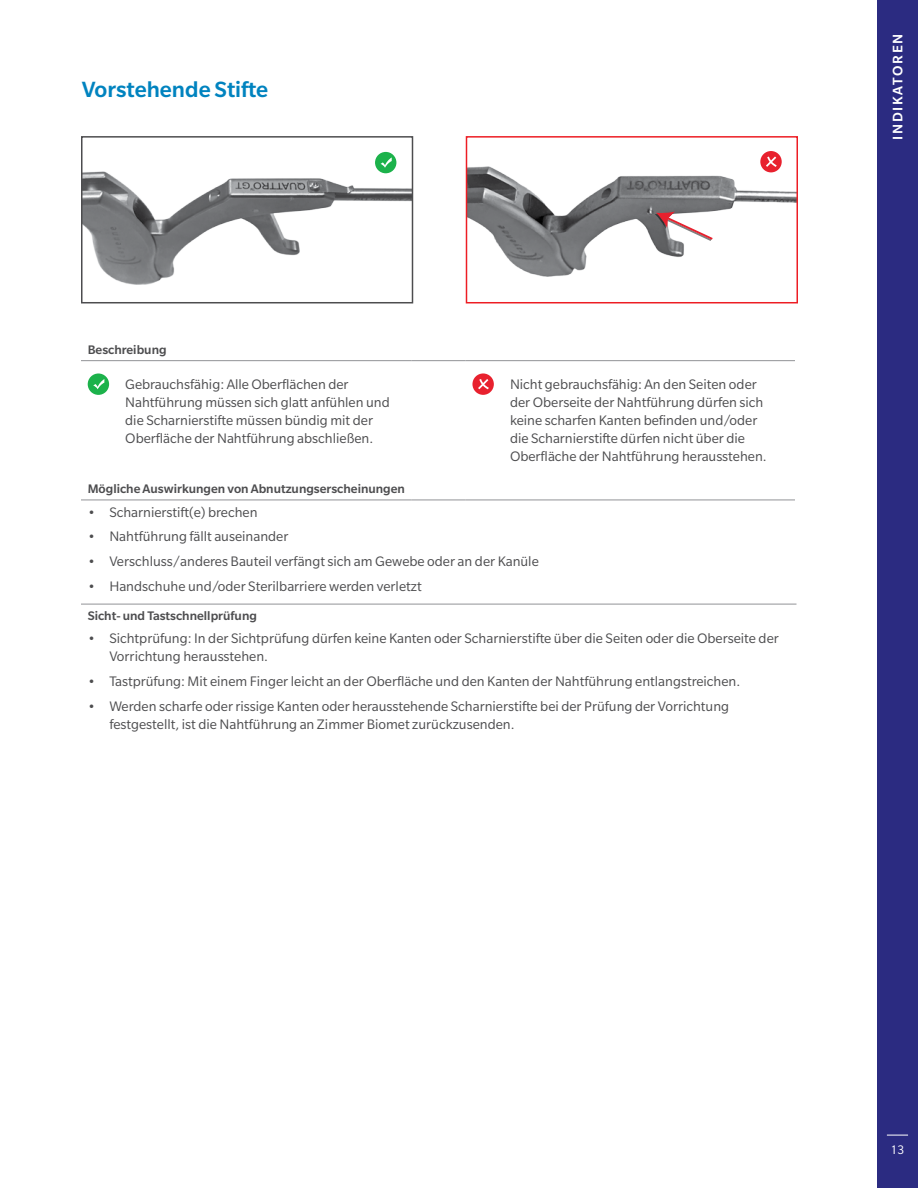
<style>
.page{position:relative;width:918px;height:1188px;background:#fff}
.page>*{position:absolute;margin:0;border:0;box-sizing:border-box;transform-origin:0 0}
.t1{font:500 24px "Slate Pro";color:#0083bf}
.t2{font:15px/18px "Slate Pro";color:#4d4d4f}
.t3{font:500 15px "Slate Pro";letter-spacing:.11em;color:#fff}
.t4{font:500 13.5px "Slate Pro";color:#4d4d4f}
.t5{font:13.5px "Slate Pro";color:#fff}
</style>
<div class="page">
<div style="left:877px;top:0;width:41px;height:1188px;background:#2b2b81"></div>
<svg style="left:887px;top:1135px;width:21px;height:1px"></svg>
<img style="left:469px;top:167px;width:326px;height:109px">
<svg style="left:655px;top:211px;width:60px;height:30px"></svg>
<div style="left:466px;top:136px;width:332px;height:167px;border:2px solid #ed1d24"></div>
<img style="left:84px;top:172px;width:326px;height:113px">
<div style="left:81px;top:136px;width:332px;height:167px;border:2px solid #4d4d4f"></div>
<hr style="left:81px;top:604px;width:715px;height:1px;background:#919396">
<hr style="left:81px;top:360px;width:331px;height:1px;background:#919396">
<hr style="left:412px;top:360px;width:54px;height:1px;background:#919396">
<hr style="left:466px;top:360px;width:329px;height:1px;background:#919396">
<hr style="left:81px;top:500px;width:331px;height:1px;background:#919396">
<hr style="left:412px;top:500px;width:54px;height:1px;background:#919396">
<hr style="left:466px;top:500px;width:329px;height:1px;background:#919396">
<div style="left:88px;top:373px;width:21px;height:22px;background:#1cb24b;border-radius:50%"></div>
<svg style="left:93px;top:379px;width:11px;height:10px"></svg>
<div style="left:472px;top:373px;width:22px;height:22px;background:#e8212e;border-radius:50%"></div>
<svg style="left:478px;top:379px;width:11px;height:10px"></svg>
<div style="left:375px;top:152px;width:21px;height:21px;background:#1cb24b;border-radius:50%"></div>
<svg style="left:381px;top:157px;width:11px;height:11px"></svg>
<div style="left:760px;top:151px;width:22px;height:21px;background:#e8212e;border-radius:50%"></div>
<svg style="left:766px;top:157px;width:11px;height:10px"></svg>
<h1 class="t1" style="left:82px;top:76px;width:188px">Vorstehende Stifte</h1>
<p class="t4" style="left:88px;top:342px;width:80px">Beschreibung</p>
<p class="t2" style="left:125px;top:375px;width:266px">Gebrauchsfähig: Alle Oberflächen der Nahtführung müssen sich glatt anfühlen und die Scharnierstifte müssen bündig mit der Oberfläche der Nahtführung abschließen.</p>
<p class="t2" style="left:510px;top:375px;width:258px">Nicht gebrauchsfähig: An den Seiten oder der Oberseite der Nahtführung dürfen sich keine scharfen Kanten befinden und/oder die Scharnierstifte dürfen nicht über die Oberfläche der Nahtführung herausstehen.</p>
<p class="t4" style="left:88px;top:482px;width:319px">Mögliche Auswirkungen von Abnutzungserscheinungen</p>
<p class="t2" style="left:88px;top:503px;width:171px">• Scharnierstift(e) brechen</p>
<p class="t2" style="left:88px;top:527px;width:202px">• Nahtführung fällt auseinander</p>
<p class="t2" style="left:88px;top:552px;width:453px">• Verschluss/anderes Bauteil verfängt sich am Gewebe oder an der Kanüle</p>
<p class="t2" style="left:88px;top:577px;width:335px">• Handschuhe und/oder Sterilbarriere werden verletzt</p>
<p class="t4" style="left:88px;top:608px;width:171px">Sicht- und Tastschnellprüfung</p>
<p class="t2" style="left:109px;top:629px;width:671px;text-indent:-22px">• Sichtprüfung: In der Sichtprüfung dürfen keine Kanten oder Scharnierstifte über die Seiten oder die Oberseite der<br>Vorrichtung herausstehen.</p>
<p class="t2" style="left:88px;top:672px;width:654px">• Tastprüfung: Mit einem Finger leicht an der Oberfläche und den Kanten der Nahtführung entlangstreichen.</p>
<p class="t2" style="left:109px;top:697px;width:621px;text-indent:-22px">• Werden scharfe oder rissige Kanten oder herausstehende Scharnierstifte bei der Prüfung der Vorrichtung festgestellt, ist die Nahtführung an Zimmer Biomet zurückzusenden.</p>
<p class="t3" style="left:890px;top:140px;width:107px;rotate:-90deg">INDIKATOREN</p>
<p class="t5" style="left:891px;top:1143px;width:15px">13</p>
</div>
